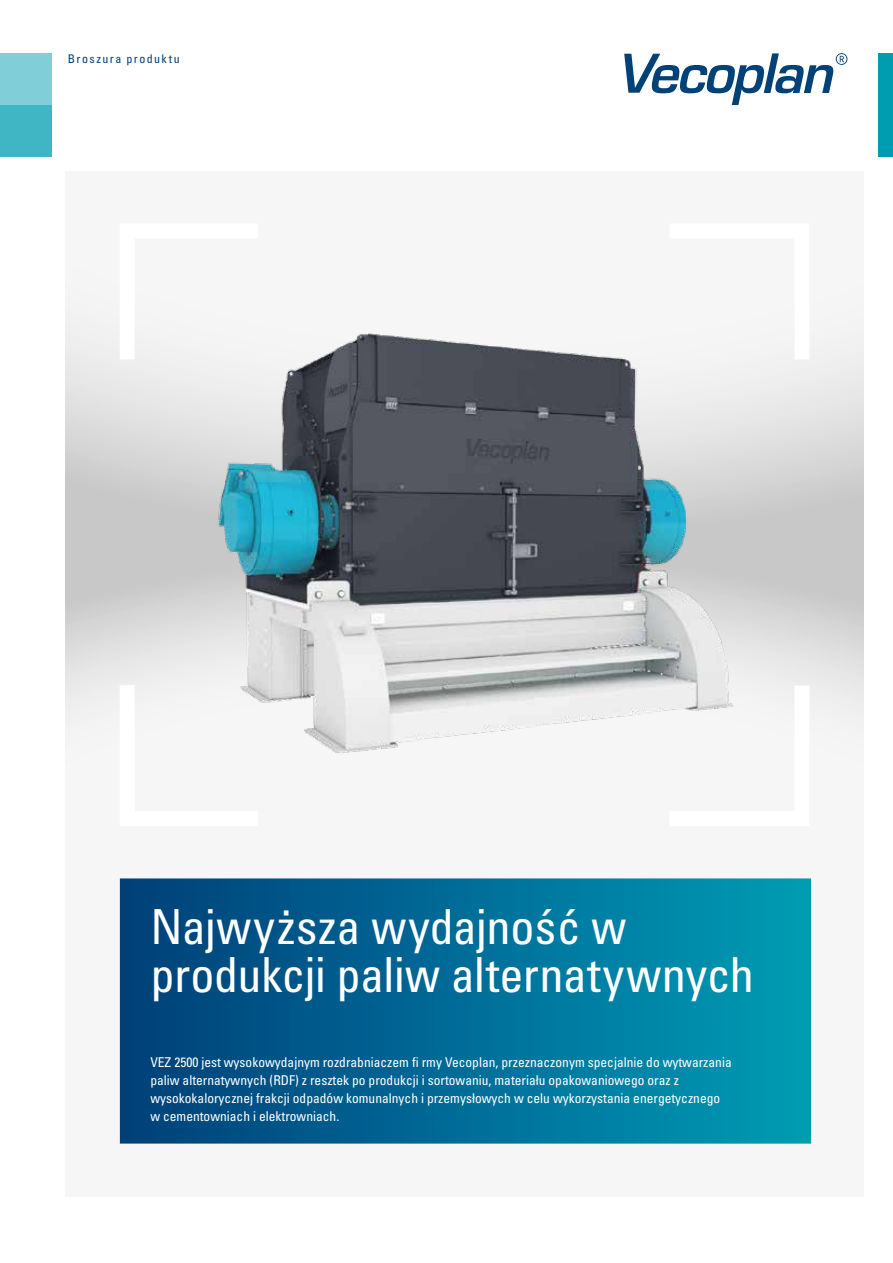
<style>
.page{position:relative;width:893px;height:1263px;background:#fff}
.page>*{position:absolute;margin:0;border:0;box-sizing:border-box;transform-origin:0 0}
.t1{font:condensed 48.3px/48px "Univers LT Pro";letter-spacing:-.005em;color:#fff}
.t2{font:condensed 13.5px/18px "Univers LT Pro";color:#fff}
.t3{font:condensed 12px "Univers LT Pro";letter-spacing:.12em;color:#004177}
</style>
<div class="page">
<svg style="left:66px;top:539px;width:797px;height:605px"></svg>
<div style="left:66px;top:172px;width:797px;height:367px;background:linear-gradient(to bottom,#fff,#cecdcd)"></div>
<div style="left:121px;top:879px;width:689px;height:264px;background:linear-gradient(to right,#003f7a,#009cb5)"></div>
<img style="left:199px;top:320px;width:538px;height:488px">
<svg style="left:112px;top:670px;width:161px;height:163px"></svg>
<svg style="left:112px;top:216px;width:161px;height:158px"></svg>
<svg style="left:654px;top:216px;width:163px;height:158px"></svg>
<svg style="left:654px;top:671px;width:163px;height:162px"></svg>
<svg style="left:624px;top:53px;width:223px;height:52px"></svg>
<div style="left:0;top:105px;width:52px;height:52px;background:#40b5c4"></div>
<div style="left:0;top:53px;width:52px;height:52px;background:#80ced8"></div>
<div style="left:878px;top:53px;width:15px;height:104px;background:#009db1"></div>
<p class="t3" style="left:68px;top:51px;width:113px">Broszura produktu</p>
<h1 class="t1" style="left:150px;top:901px;width:605px">Najwyższa wydajność w produkcji paliw alternatywnych</h1>
<p class="t2" style="left:150px;top:1053px;width:583px">VEZ 2500 jest wysokowydajnym rozdrabniaczem fi rmy Vecoplan, przeznaczonym specjalnie do wytwarzania paliw alternatywnych (RDF) z resztek po produkcji i sortowaniu, materiału opakowaniowego oraz z wysokokalorycznej frakcji odpadów komunalnych i przemysłowych w celu wykorzystania energetycznego w cementowniach i elektrowniach.</p>
</div>
